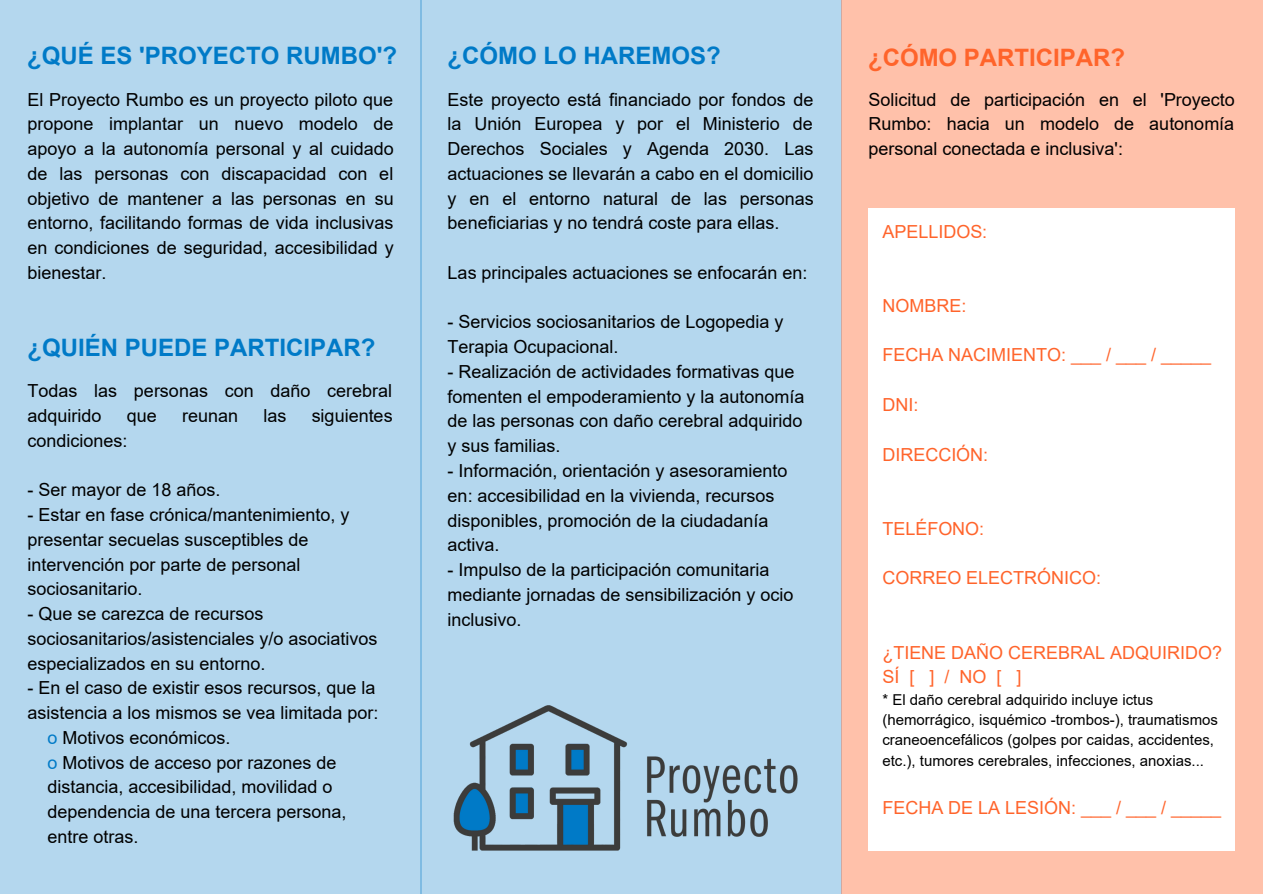
<style>
.page{position:relative;width:1263px;height:894px;background:#fff}
.page>*{position:absolute;margin:0;border:0;box-sizing:border-box;transform-origin:0 0}
.t1{font:700 24px "Arial";color:#007ac7}
.t2{font:700 24px "Arial";color:#ff642b}
.t3{font:18px/24.8px "Arial";color:#000}
.t4{font:18px/24.8px "Arial";color:#ff642b}
.t5{font:15px/20.2px "Arial";color:#000}
.s1{color:#007ac7}
</style>
<div class="page">
<div style="left:420px;top:0;width:422px;height:893px;background:#b4d7ee"></div>
<div style="left:841px;top:0;width:422px;height:893px;background:#ffc1aa"></div>
<div style="left:0;top:0;width:422px;height:893px;background:#b4d7ee"></div>
<img style="left:453px;top:705px;width:345px;height:146px">
<div style="left:869px;top:208px;width:366px;height:642px;background:#fff"></div>
<h1 class="t1" style="left:27px;top:42px;width:371px">¿QUÉ ES 'PROYECTO RUMBO'?</h1>
<h1 class="t1" style="left:448px;top:42px;width:275px">¿CÓMO LO HAREMOS?</h1>
<p class="t3" style="left:28px;top:87px;width:368px;text-align:justify">El Proyecto Rumbo es un proyecto piloto que propone implantar un nuevo modelo de apoyo a la autonomía personal y al cuidado de las personas con discapacidad con el objetivo de mantener a las personas en su entorno, facilitando formas de vida inclusivas en condiciones de seguridad, accesibilidad y bienestar.</p>
<h1 class="t1" style="left:28px;top:334px;width:349px">¿QUIÉN PUEDE PARTICIPAR?</h1>
<p class="t3" style="left:28px;top:378px;width:366px">Todas las personas con daño cerebral adquirido</p>
<p class="t3" style="left:127px;top:403px;width:32px">que</p>
<p class="t3" style="left:182px;top:403px;width:58px">reunan</p>
<p class="t3" style="left:263px;top:403px;width:24px">las</p>
<p class="t3" style="left:312px;top:403px;width:82px">siguientes</p>
<p class="t3" style="left:28px;top:428px;width:101px">condiciones:</p>
<p class="t3" style="left:28px;top:477px;width:194px">- Ser mayor de 18 años.</p>
<p class="t3" style="left:28px;top:502px;width:323px">- Estar en fase crónica/mantenimiento, y presentar secuelas susceptibles de intervención por parte de personal sociosanitario.</p>
<p class="t3" style="left:28px;top:601px;width:351px">- Que se carezca de recursos sociosanitarios/asistenciales y/o asociativos especializados en su entorno.</p>
<p class="t3" style="left:28px;top:675px;width:349px">- En el caso de existir esos recursos, que la</p>
<p class="t3" style="left:28px;top:700px;width:352px">asistencia a los mismos se vea limitada por:</p>
<p class="t3" style="left:48px;top:725px;width:184px"><span class="s1">o</span> Motivos económicos.</p>
<p class="t3" style="left:48px;top:749px;width:290px"><span class="s1">o</span> Motivos de acceso por razones de</p>
<p class="t3" style="left:48px;top:774px;width:286px">distancia, accesibilidad, movilidad o</p>
<p class="t3" style="left:48px;top:799px;width:300px">dependencia de una tercera persona,</p>
<p class="t3" style="left:48px;top:824px;width:92px">entre otras.</p>
<p class="t3" style="left:448px;top:87px;width:368px;text-align:justify">Este proyecto está financiado por fondos de la Unión Europea y por el Ministerio de Derechos Sociales y Agenda 2030. Las actuaciones se llevarán a cabo en el domicilio y en el entorno natural de las personas beneficiarias y no tendrá coste para ellas.</p>
<p class="t3" style="left:448px;top:260px;width:361px">Las principales actuaciones se enfocarán en:</p>
<p class="t3" style="left:448px;top:310px;width:337px">- Servicios sociosanitarios de Logopedia y<br>Terapia Ocupacional.</p>
<p class="t3" style="left:448px;top:359px;width:358px">- Realización de actividades formativas que fomenten el empoderamiento y la autonomía de las personas con daño cerebral adquirido y sus familias.</p>
<p class="t3" style="left:448px;top:458px;width:341px">- Información, orientación y asesoramiento en: accesibilidad en la vivienda, recursos disponibles, promoción de la ciudadanía activa.</p>
<p class="t3" style="left:448px;top:557px;width:347px">- Impulso de la participación comunitaria mediante jornadas de sensibilización y ocio inclusivo.</p>
<h1 class="t2" style="left:868px;top:44px;width:259px">¿CÓMO PARTICIPAR?</h1>
<p class="t3" style="left:869px;top:87px;width:368px;text-align:justify">Solicitud de participación en el 'Proyecto Rumbo: hacia un modelo de autonomía personal conectada e inclusiva':</p>
<p class="t4" style="left:882px;top:219px;width:106px">APELLIDOS:</p>
<p class="t4" style="left:882px;top:293px;width:85px">NOMBRE:</p>
<p class="t4" style="left:882px;top:343px;width:330px">FECHA NACIMIENTO: ___ / ___ / _____</p>
<p class="t4" style="left:882px;top:392px;width:37px">DNI:</p>
<p class="t4" style="left:882px;top:442px;width:107px">DIRECCIÓN:</p>
<p class="t4" style="left:882px;top:516px;width:103px">TELÉFONO:</p>
<p class="t4" style="left:882px;top:565px;width:220px">CORREO ELECTRÓNICO:</p>
<p class="t4" style="left:882px;top:639px;width:341px">¿TIENE DAÑO CEREBRAL ADQUIRIDO?<br>SÍ [ ] / NO [ ]</p>
<p class="t5" style="left:882px;top:689px;width:337px">* El daño cerebral adquirido incluye ictus (hemorrágico, isquémico -trombos-), traumatismos craneoencefálicos (golpes por caidas, accidentes, etc.), tumores cerebrales, infecciones, anoxias...</p>
<p class="t4" style="left:882px;top:795px;width:340px">FECHA DE LA LESIÓN: ___ / ___ / _____</p>
</div>
